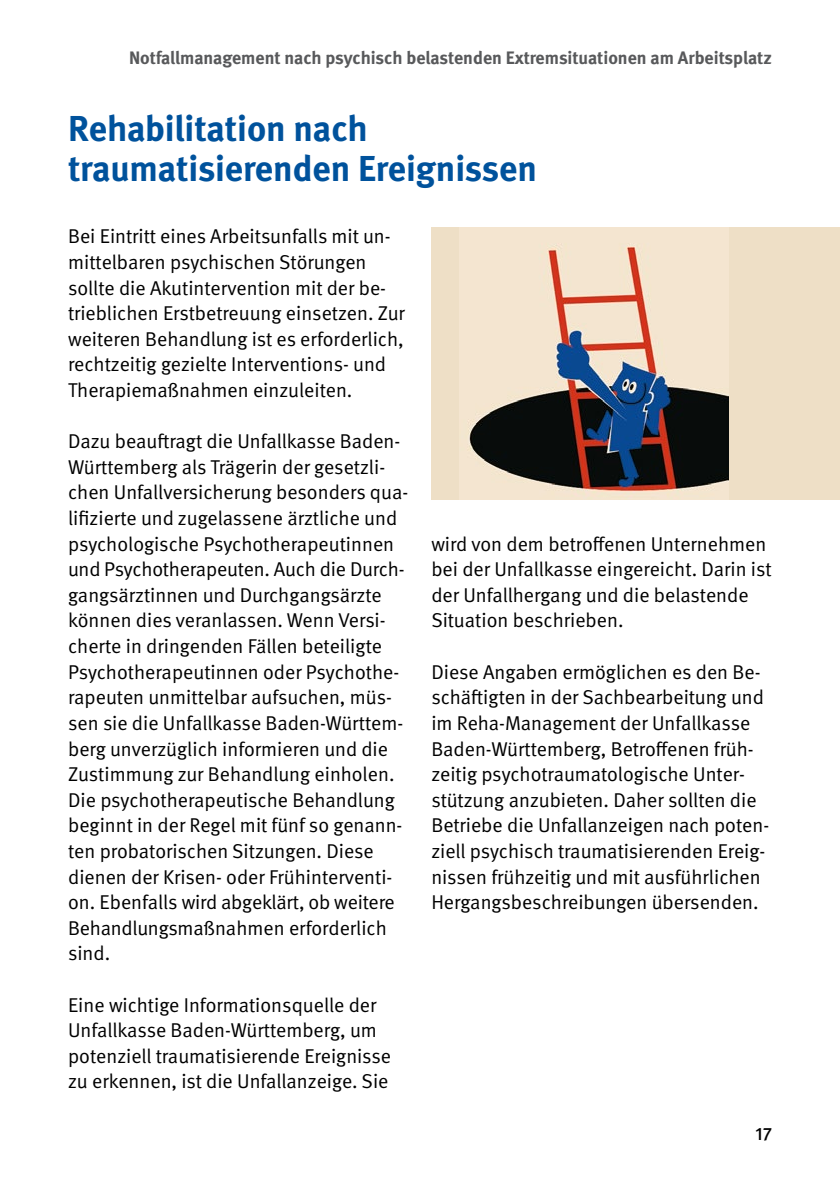
<style>
.page{position:relative;width:840px;height:1191px;background:#fff}
.page>*{position:absolute;margin:0;border:0;box-sizing:border-box;transform-origin:0 0}
.t1{font:700 36px/40px "DGUV Meta";color:#00529c}
.t2{font:20px/25.6px "DGUV Meta";color:#000}
.t3{font:700 18px "DGUV Meta";color:#58595b}
.t4{font:500 18px "DGUV Meta";color:#000}
</style>
<div class="page">
<div style="left:431px;top:227px;width:408px;height:272px;background:#eedfc6"></div>
<img style="left:461px;top:242px;width:267px;height:257px">
<p class="t3" style="left:129px;top:47px;width:644px">Notfallmanagement nach psychisch belastenden Extremsituationen am Arbeitsplatz</p>
<h1 class="t1" style="left:68px;top:109px;width:470px">Rehabilitation nach traumatisierenden Ereignissen</h1>
<p class="t2" style="left:68px;top:224px;width:338px">Bei Eintritt eines Arbeitsunfalls mit un&shy;mittelbaren psychischen Störungen sollte die Akutintervention mit der be&shy;trieblichen Erstbetreuung einsetzen. Zur weiteren Behandlung ist es erforderlich, rechtzeitig gezielte Interventions- und Therapiemaßnahmen einzuleiten.</p>
<p class="t2" style="left:68px;top:429px;width:341px">Dazu beauftragt die Unfallkasse Baden-Württemberg als Trägerin der gesetzli&shy;chen Unfallversicherung besonders qua&shy;lifizierte und zugelassene ärztliche und psychologische Psychotherapeutinnen und Psychotherapeuten. Auch die Durch&shy;gangsärztinnen und Durchgangsärzte können dies veranlassen. Wenn Versi&shy;cherte in dringenden Fällen beteiligte Psychotherapeutinnen oder Psychothe&shy;rapeuten unmittelbar aufsuchen, müs&shy;sen sie die Unfallkasse Baden-Württem&shy;berg unverzüglich informieren und die Zustimmung zur Behandlung einholen.<br>Die psychotherapeutische Behandlung beginnt in der Regel mit fünf so genann&shy;ten probatorischen Sitzungen. Diese dienen der Krisen- oder Frühinterventi&shy;on. Ebenfalls wird abgeklärt, ob weitere Behandlungsmaßnahmen erforderlich sind.</p>
<p class="t2" style="left:68px;top:992px;width:324px">Eine wichtige Informationsquelle der Unfallkasse Baden-Württemberg, um potenziell traumatisierende Ereignisse zu erkennen, ist die Unfallanzeige. Sie</p>
<p class="t2" style="left:431px;top:531px;width:341px">wird von dem betroffenen Unternehmen bei der Unfallkasse eingereicht. Darin ist der Unfallhergang und die belastende Situation beschrieben.</p>
<p class="t2" style="left:431px;top:659px;width:339px">Diese Angaben ermöglichen es den Be&shy;schäftigten in der Sachbearbeitung und im Reha-Management der Unfallkasse Baden-Württemberg, Betroffenen früh&shy;zeitig psychotraumatologische Unter&shy;stützung anzubieten. Daher sollten die Betriebe die Unfallanzeigen nach poten&shy;ziell psychisch traumatisierenden Ereig&shy;nissen frühzeitig und mit ausführlichen Hergangsbeschreibungen übersenden.</p>
<p class="t4" style="left:755px;top:1123px;width:18px">17</p>
</div>
